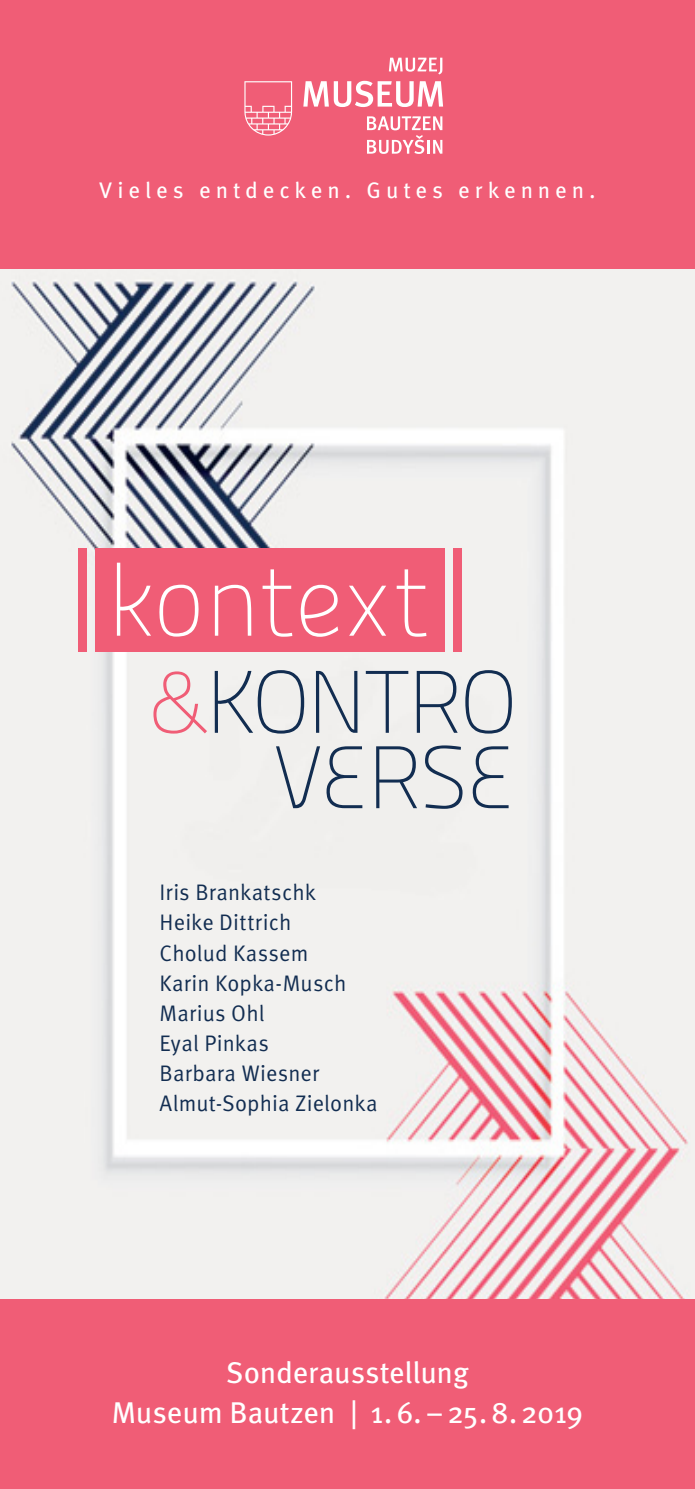
<style>
.page{position:relative;width:695px;height:1489px;background:#fff}
.page>*{position:absolute;margin:0;border:0;box-sizing:border-box;transform-origin:0 0}
.t1{font:100px "Panefresco 1 wt";color:#fff}
.t2{font:88.25px/75.2px "Panefresco 1 wt";letter-spacing:-.035em;color:#122d51;text-align:right}
.t3{font:30px/40px "Meta Pro";letter-spacing:-.01em;color:#fff;text-align:center}
.t4{font:22.5px/30px "Meta Pro";letter-spacing:.01em;color:#122d51}
.t5{font:22.5px "Meta Pro";letter-spacing:.22em;color:#fff}
.s1{color:#f05d76}
</style>
<div class="page">
<div style="left:0;top:0;width:694px;height:1488px;background:#f05d76"></div>
<svg style="left:244px;top:81px;width:48px;height:54px"></svg>
<svg style="left:303px;top:81px;width:140px;height:26px"></svg>
<svg style="left:389px;top:58px;width:53px;height:16px"></svg>
<svg style="left:367px;top:116px;width:75px;height:38px"></svg>
<img style="left:0;top:269px;width:694px;height:1029px">
<div style="left:95px;top:548px;width:349px;height:104px;background:#f05d76"></div>
<div style="left:453px;top:548px;width:8px;height:104px;background:#f05d76"></div>
<div style="left:78px;top:548px;width:9px;height:104px;background:#f05d76"></div>
<p class="t5" style="left:99px;top:176px;width:498px">Vieles entdecken. Gutes erkennen.</p>
<h1 class="t1" style="left:106px;top:529px;width:326px">KONTEXT</h1>
<h2 class="t2" style="left:148px;top:660px;width:371px"><span class="s1">&amp;</span>KONTRO<br>VERSE</h2>
<p class="t4" style="left:159px;top:878px;width:220px">Iris Brankatschk<br>Heike Dittrich<br>Cholud Kassem<br>Karin Kopka-Musch<br>Marius Ohl<br>Eyal Pinkas<br>Barbara Wiesner<br>Almut-Sophia Zielonka</p>
<h3 class="t3" style="left:112px;top:1353px;width:473px">Sonderausstellung<br>Museum Bautzen | 1.6.–25.8.2019</h3>
</div>
